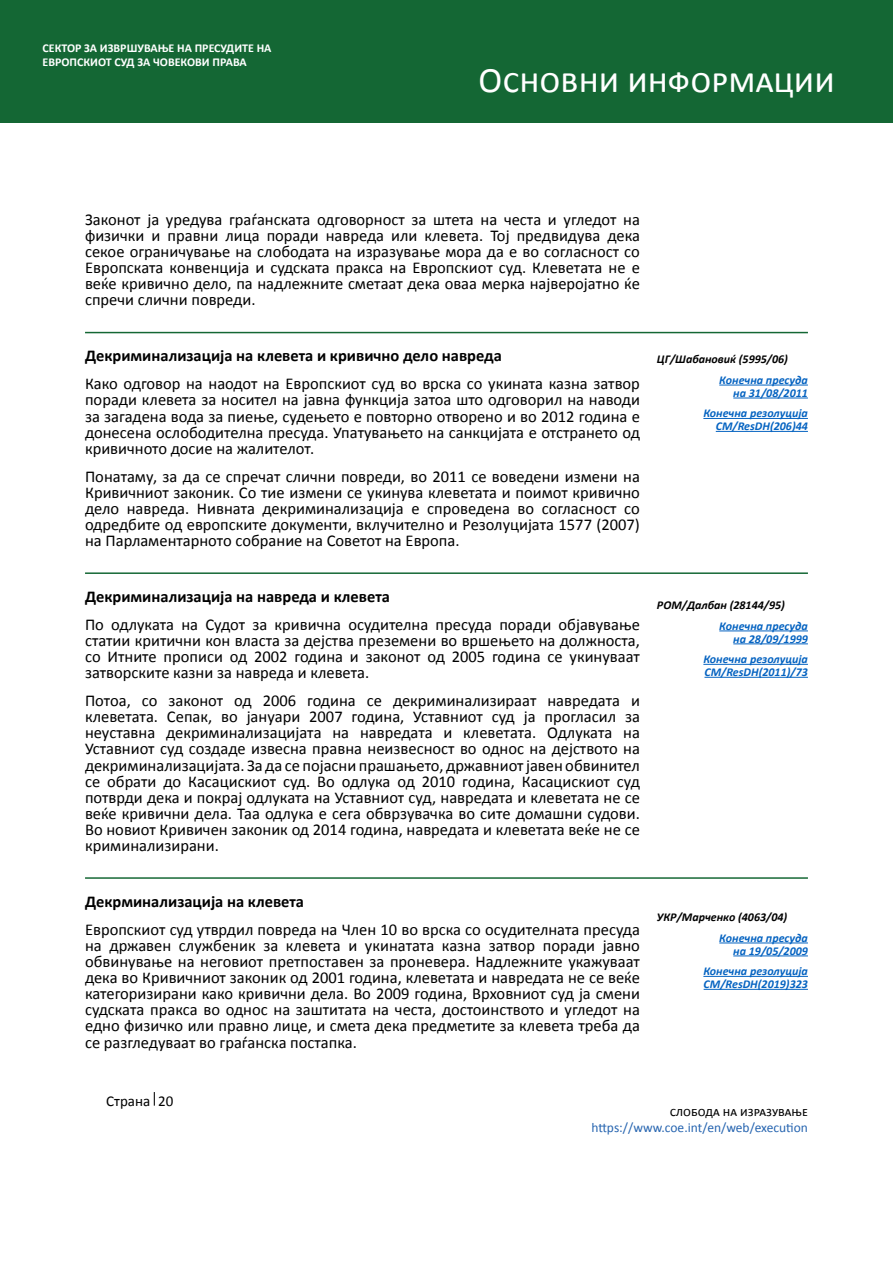
<style>
.page{position:relative;width:893px;height:1263px;background:#fff}
.page>*{position:absolute;margin:0;border:0;box-sizing:border-box;transform-origin:0 0}
.t1{font:36px "Calibri";color:#fff}
.t2{font:16.5px/16px "Calibri";color:#000;text-align:justify}
.t3{font:700 16.5px "Calibri";color:#000}
.t4{font:15px "Calibri";color:#000}
.t5{font:13.5px "Calibri";color:#2765b0}
.t6{font:13.5px "Calibri";color:#000}
.t7{font:italic 700 12px/12.9px "Calibri";color:#0563c1;text-align:right}
.t8{font:italic 700 12px "Calibri";color:#000}
.t9{font:700 12px/14.4px "Calibri";color:#fff}
</style>
<div class="page">
<div style="left:0;top:0;width:893px;height:122px;background:#146734"></div>
<svg style="left:154px;top:1092px;width:1px;height:14px"></svg>
<hr style="left:85px;top:332px;width:723px;height:1px;background:#146734">
<hr style="left:85px;top:572px;width:723px;height:2px;background:#146734">
<hr style="left:85px;top:877px;width:723px;height:2px;background:#146734">
<hr style="left:719px;top:385px;width:89px;height:1px;background:#0563c1">
<hr style="left:733px;top:398px;width:75px;height:1px;background:#0563c1">
<hr style="left:703px;top:418px;width:105px;height:1px;background:#0563c1">
<hr style="left:716px;top:431px;width:92px;height:1px;background:#0563c1">
<hr style="left:719px;top:630px;width:89px;height:1px;background:#0563c1">
<hr style="left:733px;top:643px;width:75px;height:1px;background:#0563c1">
<hr style="left:703px;top:664px;width:105px;height:1px;background:#0563c1">
<hr style="left:704px;top:677px;width:104px;height:1px;background:#0563c1">
<hr style="left:719px;top:942px;width:89px;height:1px;background:#0563c1">
<hr style="left:733px;top:955px;width:75px;height:1px;background:#0563c1">
<hr style="left:703px;top:976px;width:105px;height:1px;background:#0563c1">
<hr style="left:704px;top:989px;width:104px;height:1px;background:#0563c1">
<p class="t9" style="left:43px;top:41px;width:231px">СЕКТОР ЗА ИЗВРШУВАЊЕ НА ПРЕСУДИТЕ НА<br>ЕВРОПСКИОТ СУД ЗА ЧОВЕКОВИ ПРАВА</p>
<h1 class="t1" style="left:479px;top:57px;width:358px">Основни информации</h1>
<p class="t2" style="left:85px;top:212px;width:556px">Законот ја уредува граѓанската одговорност за штета на честа и угледот на физички и правни лица поради навреда или клевета. Тој предвидува дека секое ограничување на слободата на изразување мора да е во согласност со Европската конвенција и судската пракса на Европскиот суд. Клеветата не е веќе кривично дело, па надлежните сметаат дека оваа мерка најверојатно ќе спречи слични повреди.</p>
<p class="t3" style="left:85px;top:345px;width:418px">Декриминализација на клевета и кривично дело навреда</p>
<p class="t2" style="left:85px;top:376px;width:556px">Како одговор на наодот на Европскиот суд во врска со укината казна затвор поради клевета за носител на јавна функција затоа што одговорил на наводи за загадена вода за пиење, судењето е повторно отворено и во 2012 година е донесена ослободителна пресуда. Упатувањето на санкцијата е отстрането од кривичното досие на жалителот.</p>
<p class="t2" style="left:85px;top:468px;width:556px">Понатаму, за да се спречат слични повреди, во 2011 се воведени измени на Кривичниот законик. Со тие измени се укинува клеветата и поимот кривично дело навреда. Нивната декриминализација е спроведена во согласност со одредбите од европските документи, вклучително и Резолуцијата 1577 (2007) на Парламентарното собрание на Советот на Европа.</p>
<p class="t3" style="left:85px;top:586px;width:306px">Декриминализација на навреда и клевета</p>
<p class="t2" style="left:85px;top:617px;width:556px">По одлуката на Судот за кривична осудителна пресуда поради објавување статии критични кон власта за дејства преземени во вршењето на должноста, со Итните прописи од 2002 година и законот од 2005 година се укинуваат затворските казни за навреда и клевета.</p>
<p class="t2" style="left:85px;top:693px;width:556px">Потоа, со законот од 2006 година се декриминализираат навредата и клеветата. Сепак, во јануари 2007 година, Уставниот суд ја прогласил за неуставна декриминализацијата на навредата и клеветата. Одлуката на Уставниот суд создаде извесна правна неизвесност во однос на дејството на декриминализацијата. За да се појасни прашањето, државниот јавен обвинител се обрати до Касацискиот суд. Во одлука од 2010 година, Касацискиот суд потврди дека и покрај одлуката на Уставниот суд, навредата и клеветата не се веќе кривични дела. Таа одлука е сега обврзувачка во сите домашни судови.<br>Во новиот Кривичен законик од 2014 година, навредата и клеветата веќе не се криминализирани.</p>
<p class="t3" style="left:85px;top:891px;width:221px">Декрминализација на клевета</p>
<p class="t2" style="left:85px;top:921px;width:556px">Европскиот суд утврдил повреда на Член 10 во врска со осудителната пресуда на државен службеник за клевета и укинатата казна затвор поради јавно обвинување на неговиот претпоставен за проневера. Надлежните укажуваат дека во Кривичниот законик од 2001 година, клеветата и навредата не се веќе категоризирани како кривични дела. Во 2009 година, Врховниот суд ја смени судската пракса во однос на заштитата на честа, достоинството и угледот на едно физичко или правно лице, и смета дека предметите за клевета треба да се разгледуваат во граѓанска постапка.</p>
<p class="t8" style="left:657px;top:352px;width:133px">ЦГ/Шабановиќ (5995/06)</p>
<p class="t7" style="left:719px;top:373px;width:90px">Конечна пресуда на 31/08/2011</p>
<p class="t7" style="left:703px;top:407px;width:106px">Конечна резолуција<br>CM/ResDH(206)44</p>
<p class="t8" style="left:657px;top:597px;width:129px">РОМ/Далбан (28144/95)</p>
<p class="t7" style="left:719px;top:619px;width:90px">Конечна пресуда на 28/09/1999</p>
<p class="t7" style="left:703px;top:652px;width:106px;text-align:left">Конечна резолуција<br>CM/ResDH(2011)/73</p>
<p class="t8" style="left:657px;top:909px;width:132px">УКР/Марченко (4063/04)</p>
<p class="t7" style="left:719px;top:931px;width:90px">Конечна пресуда на 19/05/2009</p>
<p class="t7" style="left:703px;top:964px;width:106px;text-align:left">Конечна резолуција<br>CM/ResDH(2019)323</p>
<p class="t4" style="left:106px;top:1091px;width:69px">Страна 20</p>
<p class="t6" style="left:670px;top:1103px;width:140px">слобода на изразување</p>
<p class="t5" style="left:591px;top:1119px;width:218px">https://www.coe.int/en/web/execution</p>
</div>
